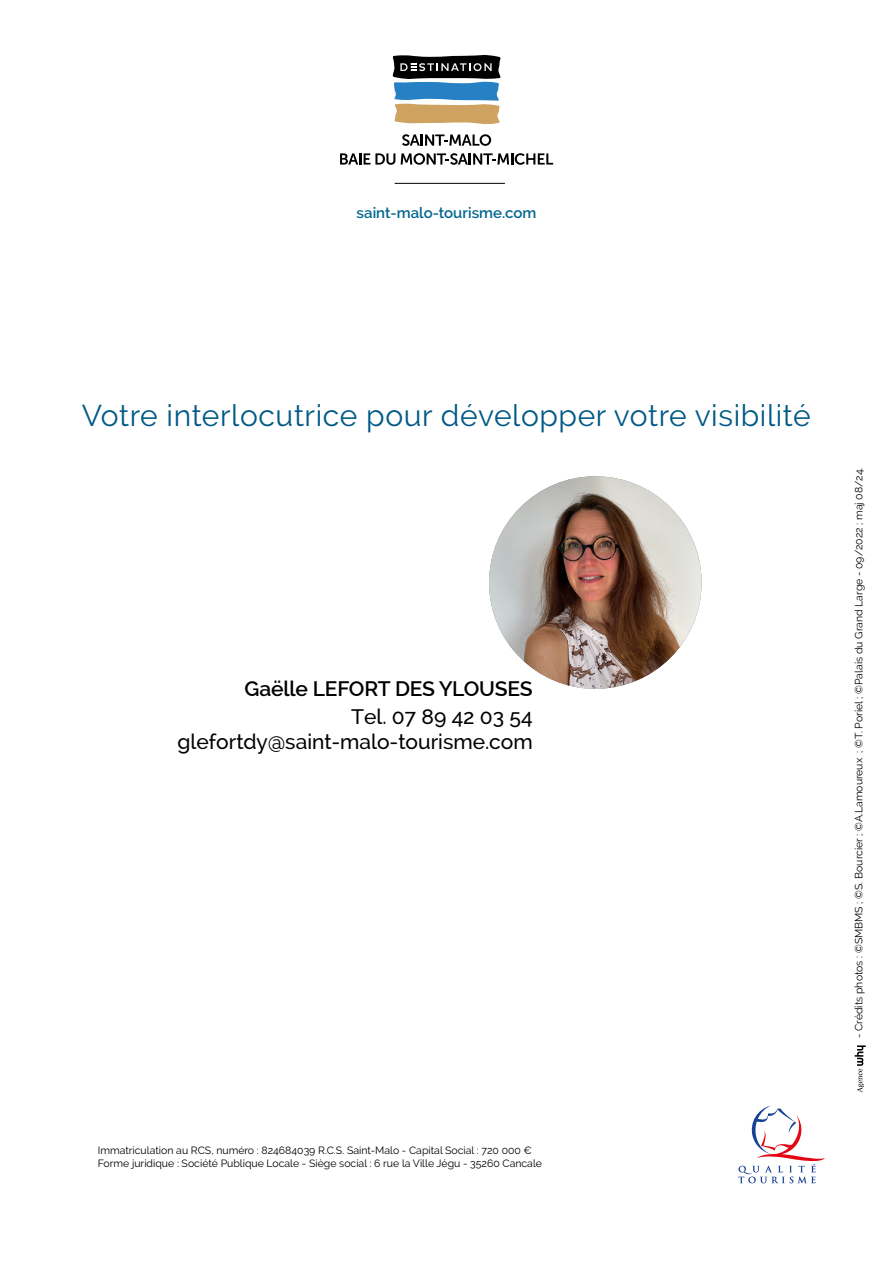
<style>
.page{position:relative;width:893px;height:1263px;background:#fff}
.page>*{position:absolute;margin:0;border:0;box-sizing:border-box;transform-origin:0 0}
.t1{font:30px "Raleway";letter-spacing:.02em;color:#005986}
.t2{font:500 21px/25.2px "Raleway";color:#000;text-align:right}
.t3{font:600 21px "Raleway";letter-spacing:-.01em;color:#000}
.t4{font:600 15px "Raleway";color:#00678f}
.t5{font:10.5px/12.6px "Raleway";color:#000}
</style>
<div class="page">
<svg style="left:738px;top:1105px;width:87px;height:78px"></svg>
<svg style="left:392px;top:55px;width:109px;height:70px"></svg>
<svg style="left:402px;top:134px;width:89px;height:12px"></svg>
<svg style="left:340px;top:153px;width:55px;height:12px"></svg>
<svg style="left:401px;top:153px;width:152px;height:12px"></svg>
<hr style="left:395px;top:183px;width:110px;height:1px;background:#000">
<svg style="left:855px;top:1045px;width:11px;height:47px"></svg>
<img style="left:489px;top:476px;width:213px;height:213px;border-radius:106px">
<h3 class="t4" style="left:357px;top:204px;width:181px">saint-malo-tourisme.com</h3>
<h1 class="t1" style="left:82px;top:398px;width:730px">Votre interlocutrice pour développer votre visibilité</h1>
<h2 class="t3" style="left:245px;top:677px;width:290px">Gaëlle LEFORT DES YLOUSES</h2>
<h2 class="t2" style="left:177px;top:704px;width:357px">Tel. 07 89 42 03 54 glefortdy@saint-malo-tourisme.com</h2>
<p class="t5" style="left:98px;top:1144px;width:446px">Immatriculation au RCS, numéro : 824684039 R.C.S. Saint-Malo - Capital Social : 720 000 €<br>Forme juridique : Société Publique Locale - Siège social : 6 rue la Ville Jégu - 35260 Cancale</p>
<p class="t5" style="left:852px;top:1038px;width:572px;rotate:-90deg">- Crédits photos : ©SMBMS ; ©S. Bourcier ; ©A.Lamoureux ; ©T. Poriel ; ©Palais du Grand Large - 09/2022 ; maj 08/24.</p>
</div>
